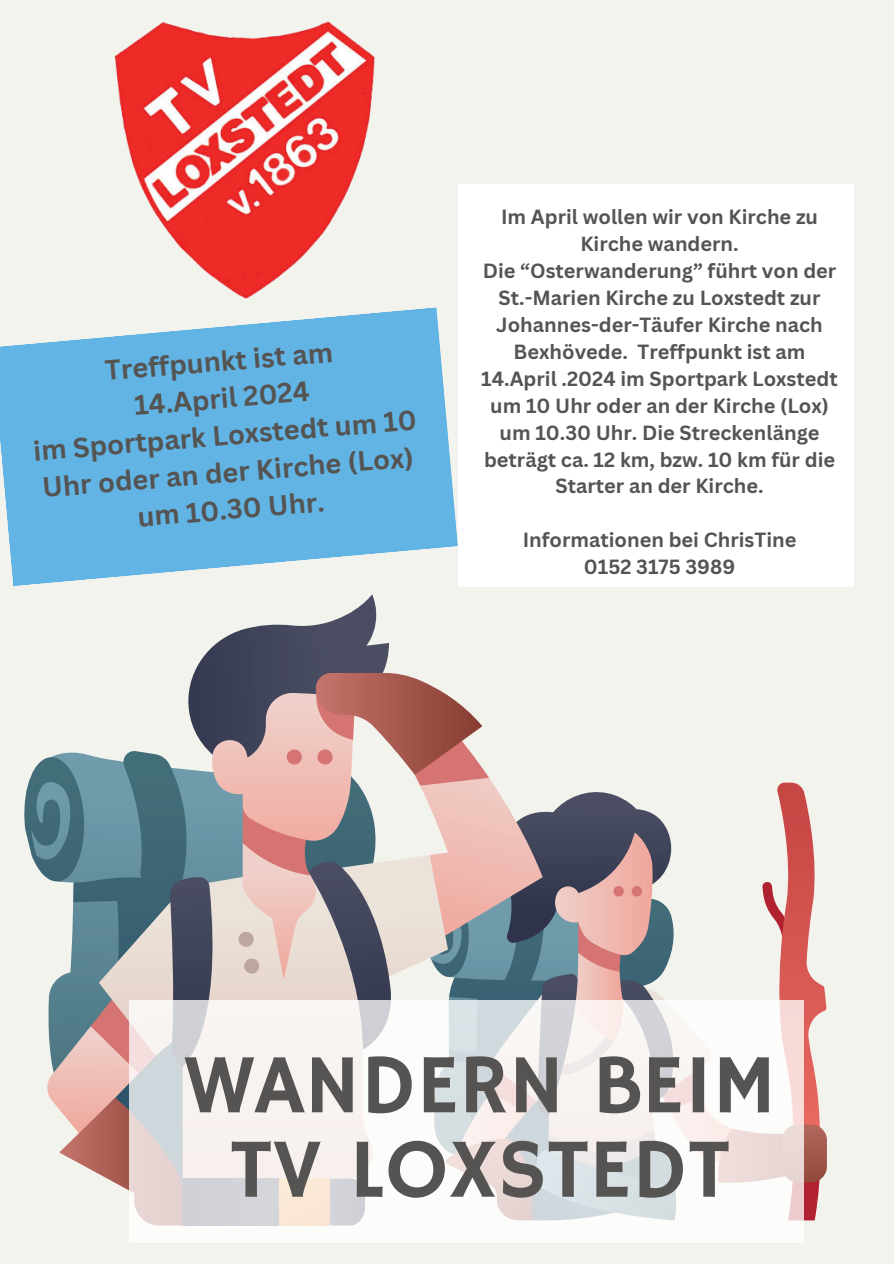
<style>
.page{position:relative;width:894px;height:1264px;background:#fff}
.page>*{position:absolute;margin:0;border:0;box-sizing:border-box;transform-origin:0 0}
.t1{font:84.45px/84.3px "Hammersmith One";color:#555453;text-align:center}
.t2{font:700 27.15px/37.2px "Canva Sans";color:#555453;text-align:center}
.t3{font:700 19.95px/26.8px "Canva Sans";color:#555453;text-align:center}
</style>
<div class="page">
<div style="left:0;top:0;width:893px;height:1263px;background:#f3f3ee"></div>
<svg style="left:762px;top:882px;width:8px;height:31px"></svg>
<img style="left:770px;top:782px;width:56px;height:342px">
<img style="left:449px;top:982px;width:37px;height:16px">
<img style="left:450px;top:941px;width:124px;height:41px">
<img style="left:623px;top:910px;width:51px;height:70px">
<img style="left:448px;top:941px;width:22px;height:36px">
<img style="left:504px;top:942px;width:40px;height:44px">
<img style="left:493px;top:986px;width:44px;height:14px">
<img style="left:623px;top:980px;width:42px;height:20px">
<img style="left:574px;top:955px;width:49px;height:45px">
<img style="left:502px;top:910px;width:51px;height:32px">
<img style="left:542px;top:792px;width:129px;height:118px">
<svg style="left:578px;top:955px;width:43px;height:16px"></svg>
<img style="left:537px;top:973px;width:40px;height:27px">
<img style="left:553px;top:832px;width:100px;height:123px">
<svg style="left:613px;top:886px;width:10px;height:10px"></svg>
<svg style="left:631px;top:886px;width:11px;height:10px"></svg>
<img style="left:448px;top:941px;width:18px;height:26px">
<svg style="left:803px;top:1182px;width:17px;height:38px"></svg>
<img style="left:803px;top:1124px;width:23px;height:58px">
<img style="left:70px;top:902px;width:29px;height:69px">
<img style="left:48px;top:971px;width:51px;height:55px">
<img style="left:73px;top:886px;width:26px;height:16px">
<img style="left:54px;top:752px;width:189px;height:134px">
<img style="left:24px;top:756px;width:62px;height:126px">
<img style="left:123px;top:751px;width:69px;height:104px">
<img style="left:310px;top:781px;width:66px;height:74px">
<img style="left:47px;top:1026px;width:52px;height:83px">
<svg style="left:91px;top:991px;width:8px;height:82px"></svg>
<img style="left:420px;top:778px;width:122px;height:163px">
<svg style="left:415px;top:768px;width:74px;height:17px"></svg>
<img style="left:99px;top:855px;width:349px;height:242px">
<img style="left:243px;top:843px;width:72px;height:136px">
<svg style="left:243px;top:840px;width:67px;height:35px;background:#d6918f"></svg>
<img style="left:183px;top:594px;width:206px;height:181px">
<img style="left:212px;top:693px;width:143px;height:147px">
<img style="left:170px;top:877px;width:54px;height:123px">
<img style="left:308px;top:861px;width:83px;height:139px">
<img style="left:59px;top:1097px;width:70px;height:94px">
<svg style="left:287px;top:749px;width:15px;height:15px"></svg>
<svg style="left:238px;top:931px;width:15px;height:15px"></svg>
<svg style="left:244px;top:958px;width:15px;height:15px"></svg>
<svg style="left:313px;top:694px;width:2px;height:46px"></svg>
<img style="left:315px;top:673px;width:167px;height:102px">
<img style="left:31px;top:777px;width:47px;height:89px">
<svg style="left:129px;top:1000px;width:674px;height:242px"></svg>
<img style="left:114px;top:21px;width:261px;height:278px">
<div style="left:458px;top:184px;width:395px;height:402px;background:#fff"></div>
<svg style="left:0;top:307px;width:458px;height:279px;fill:#61b4e4"></svg>
<h2 class="t2" style="left:25px;top:360px;width:385px;rotate:-5deg">Treffpunkt ist am<br>14.April 2024<br>im Sportpark Loxstedt um 10<br>Uhr oder an der Kirche (Lox) um 10.30 Uhr.</h2>
<p class="t3" style="left:481px;top:204px;width:358px">Im April wollen wir von Kirche zu<br>Kirche wandern.<br>Die “Osterwanderung” führt von der<br>St.-Marien Kirche zu Loxstedt zur<br>Johannes-der-Täufer Kirche nach<br>Bexhövede. Treffpunkt ist am<br>14.April .2024 im Sportpark Loxstedt um 10 Uhr oder an der Kirche (Lox) um 10.30 Uhr. Die Streckenlänge beträgt ca. 12 km, bzw. 10 km für die<br>Starter an der Kirche.</p>
<p class="t3" style="left:522px;top:527px;width:275px">Informationen bei ChrisTine<br>0152 3175 3989</p>
<h1 class="t1" style="left:184px;top:1046px;width:593px">WANDERN BEIM<br>TV LOXSTEDT</h1>
</div>
